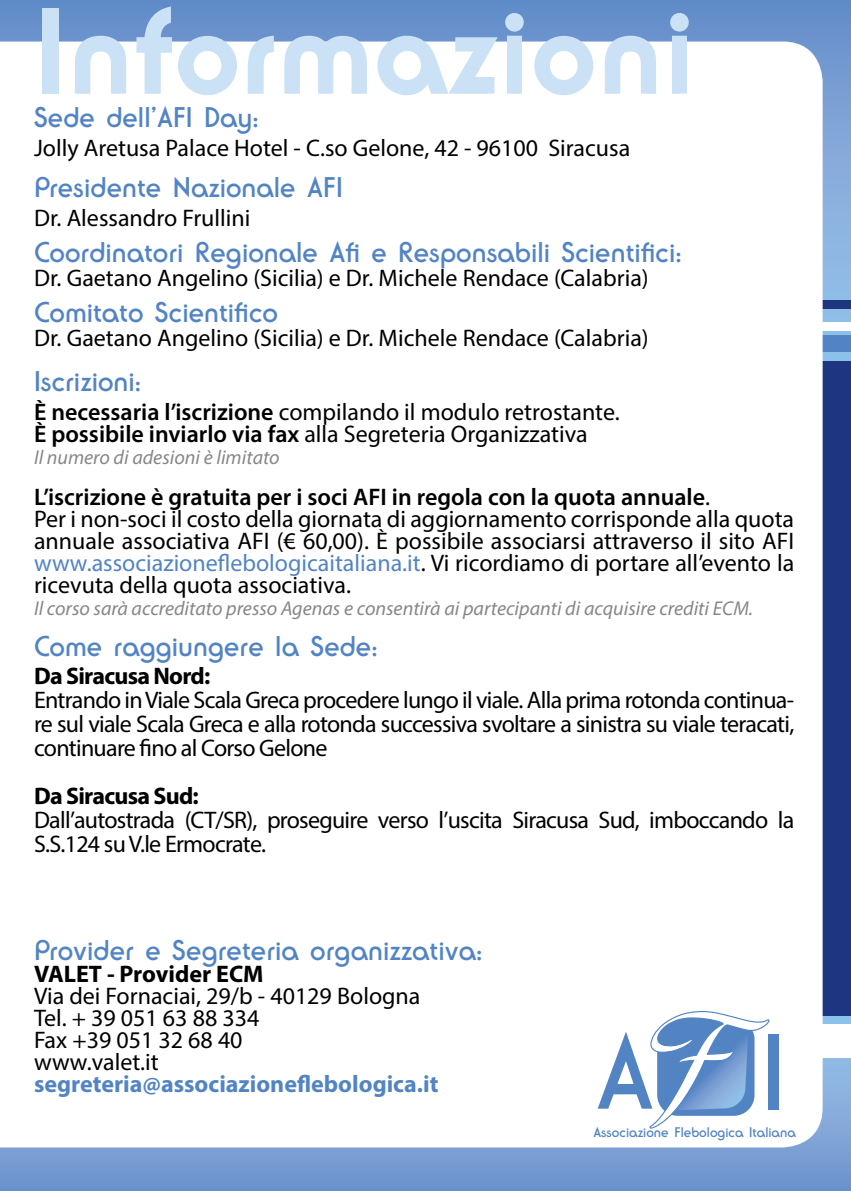
<style>
.page{position:relative;width:851px;height:1191px;background:#fff}
.page>*{position:absolute;margin:0;border:0;box-sizing:border-box;transform-origin:0 0}
.t1{font:700 120px "Ronda IT Cby BT";color:#cae1f6}
.t2{font:28px "Ronda IT Cby BT";color:#5284c4}
.t3{font:24px/22px "Myriad Pro";color:#000}
.t4{font:24px/24px "Myriad Pro";letter-spacing:-.03em;color:#000}
.t5{font:700 24px "Myriad Pro";color:#5284c4}
.t6{font:700 24px "Myriad Pro";letter-spacing:-.03em;color:#000}
.t7{font:700 24px "Myriad Pro";color:#000}
.t8{font:italic 20px "Myriad Pro";color:#878787}
.t9{font:13.8px "Ronda IT Cby BT";color:#5284c4}
.s1{font-weight:600}
.s2{color:#5284c4}
</style>
<div class="page">
<svg style="left:0;top:0;width:850px;height:361px;background:#6c95ce"></svg>
<div style="left:0;top:334px;width:850px;height:17px;background:#5284c4"></div>
<svg style="left:0;top:1015px;width:850px;height:176px;background:#759bd1"></svg>
<div style="left:0;top:1023px;width:850px;height:34px;background:#fff"></div>
<div style="left:0;top:322px;width:850px;height:8px;background:#fff"></div>
<div style="left:0;top:361px;width:850px;height:654px;background:#1e3582"></div>
<div style="left:0;top:301px;width:850px;height:8px;background:#1e3582"></div>
<div style="left:0;top:42px;width:822px;height:1105px;background:#fff"></div>
<svg style="left:597px;top:1010px;width:173px;height:119px"></svg>
<div style="left:768px;top:1034px;width:10px;height:76px;background:#5284c4"></div>
<h1 class="t1" style="left:34px;top:-22px;width:662px">Informazioni</h1>
<p class="t2" style="left:34px;top:100px;width:226px">Sede dell’AFI Day:</p>
<p class="t3" style="left:34px;top:137px;width:597px">Jolly Aretusa Palace Hotel - C.so Gelone, 42 - 96100 Siracusa</p>
<p class="t2" style="left:34px;top:170px;width:310px">Presidente Nazionale AFI</p>
<p class="t3" style="left:34px;top:206px;width:218px">Dr. Alessandro Frullini</p>
<p class="t2" style="left:34px;top:235px;width:649px">Coordinatori Regionale Afi e Responsabili Scientifici:</p>
<p class="t3" style="left:34px;top:266px;width:616px">Dr. Gaetano Angelino (Sicilia) e Dr. Michele Rendace (Calabria)</p>
<p class="t2" style="left:34px;top:295px;width:245px">Comitato Scientifico</p>
<p class="t3" style="left:34px;top:326px;width:616px">Dr. Gaetano Angelino (Sicilia) e Dr. Michele Rendace (Calabria)</p>
<p class="t2" style="left:34px;top:364px;width:109px">Iscrizioni:</p>
<p class="t3" style="left:34px;top:401px;width:587px"><span class="s1">È necessaria l’iscrizione</span> compilando il modulo retrostante.<br><span class="s1">È possibile inviarlo via fax</span> alla Segreteria Organizzativa</p>
<p class="t8" style="left:34px;top:445px;width:247px">Il numero di adesioni è limitato</p>
<p class="t3" style="left:34px;top:485px;width:761px"><span class="s1">L’iscrizione è gratuita per i soci AFI in regola con la quota annuale</span>.<br>Per i non-soci il costo della giornata di aggiornamento corrisponde alla quota annuale associativa AFI (€ 60,00). È possibile associarsi attraverso il sito AFI <span class="s2">www.associazioneflebologicaitaliana.it</span>. Vi ricordiamo di portare all’evento la ricevuta della quota associativa.</p>
<p class="t8" style="left:34px;top:596px;width:720px">Il corso sarà accreditato presso Agenas e consentirà ai partecipanti di acquisire crediti ECM.</p>
<p class="t2" style="left:34px;top:629px;width:345px">Come raggiungere la Sede:</p>
<p class="t6" style="left:34px;top:660px;width:178px">Da Siracusa Nord:</p>
<p class="t3" style="left:34px;top:687px;width:761px;line-height:24px;text-align:justify">Entrando in Viale Scala Greca procedere lungo il viale. Alla prima rotonda continua&shy;re sul viale Scala Greca e alla rotonda successiva svoltare a sinistra su viale teracati, continuare fino al Corso Gelone</p>
<p class="t6" style="left:34px;top:780px;width:166px">Da Siracusa Sud:</p>
<p class="t4" style="left:34px;top:807px;width:761px">Dall’autostrada (CT/SR), proseguire verso l’uscita Siracusa Sud, imboccando la<br>S.S.124 su V.le Ermocrate.</p>
<p class="t2" style="left:34px;top:933px;width:450px">Provider e Segreteria organizzativa:</p>
<p class="t7" style="left:34px;top:958px;width:231px">VALET - Provider ECM</p>
<p class="t3" style="left:34px;top:984px;width:388px">Via dei Fornaciai, 29/b - 40129 Bologna<br>Tel. + 39 051 63 88 334<br>Fax +39 051 32 68 40<br>www.valet.it</p>
<p class="t5" style="left:34px;top:1068px;width:406px">segreteria@associazioneflebologica.it</p>
<p class="t9" style="left:593px;top:1123px;width:204px">Associazione Flebologica Italiana</p>
</div>
